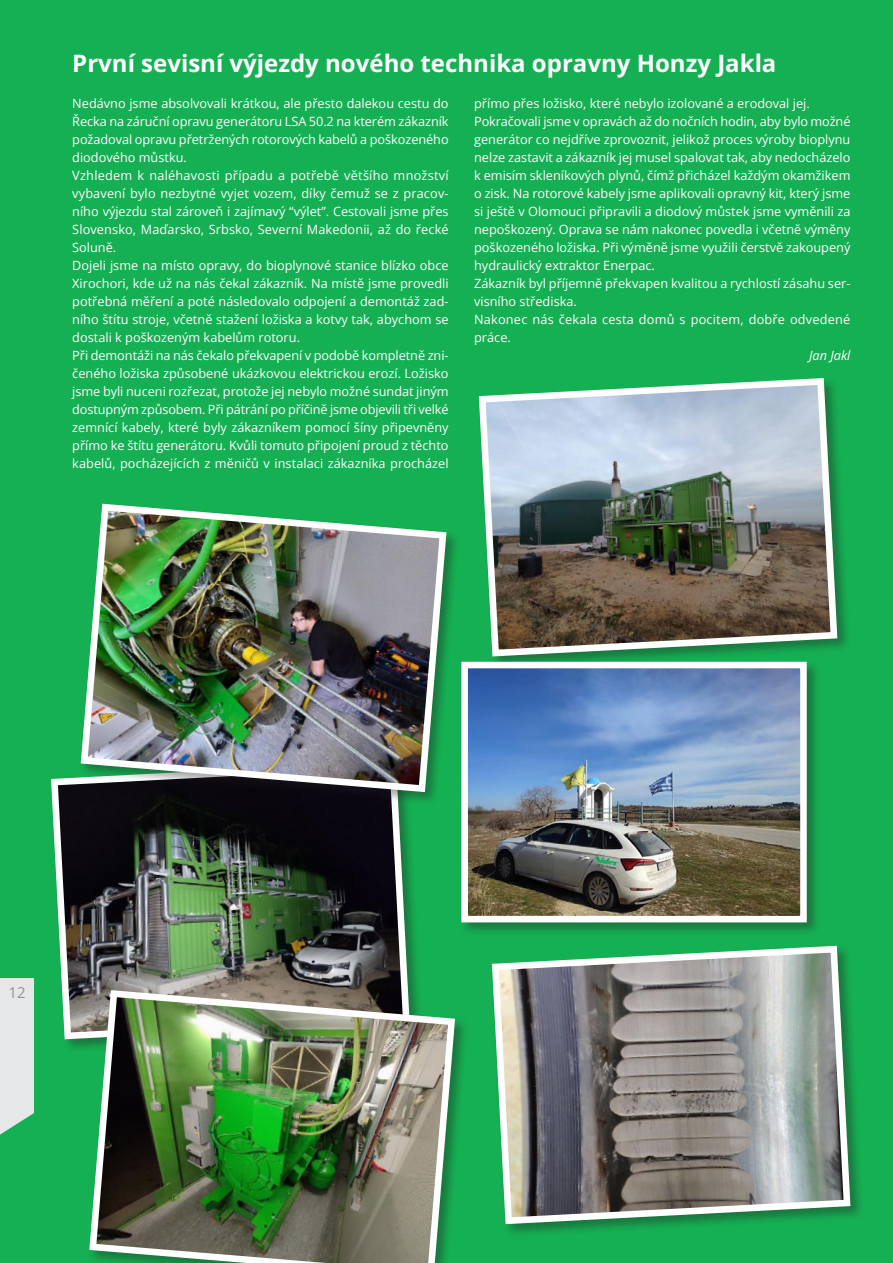
<style>
.page{position:relative;width:893px;height:1263px;background:#15b053}
.page>*{position:absolute;margin:0;border:0;box-sizing:border-box;transform-origin:0 0}
.naspis_pres_sloupce{font:700 24px "Open Sans";color:#fff}
.t1{font:15px "Open Sans";color:#939598}
.blok{font:12.75px/18px "Open Sans";color:#fff;text-align:justify}
.blok-2{font:italic 12.75px "Open Sans";color:#fff}
</style>
<div class="page">
<div style="left:477px;top:376px;width:374px;height:294px;background:#231f20;opacity:.4"></div>
<img style="left:477px;top:376px;width:364px;height:284px">
<div style="left:490px;top:944px;width:374px;height:294px;background:#231f20;opacity:.4"></div>
<svg style="left:490px;top:944px;width:364px;height:283px;background:#849588"></svg>
<div style="left:49px;top:759px;width:375px;height:294px;background:#231f20;opacity:.4"></div>
<img style="left:49px;top:759px;width:364px;height:284px">
<div style="left:79px;top:502px;width:381px;height:304px;background:#231f20;opacity:.4"></div>
<img style="left:77px;top:502px;width:373px;height:294px">
<div style="left:88px;top:988px;width:381px;height:275px;background:#231f20;opacity:.4"></div>
<img style="left:86px;top:986px;width:373px;height:277px">
<div style="left:459px;top:659px;width:362px;height:277px;background:#231f20;opacity:.4"></div>
<img style="left:469px;top:670px;width:330px;height:244px">
<div style="left:461px;top:662px;width:346px;height:260px;border:7px solid #fff"></div>
<svg style="left:0;top:978px;width:34px;height:157px;background:#d7e3de"></svg>
<p class="naspis_pres_sloupce" style="left:72px;top:46px;width:706px">První sevisní výjezdy nového technika opravny Honzy Jakla</p>
<p class="blok" style="left:72px;top:94px;width:378px">Nedávno jsme absolvovali krátkou, ale přesto dalekou cestu do Řecka na záruční opravu generátoru LSA 50.2 na kterém zákazník požadoval opravu přetržených rotorových kabelů a poškozeného diodového můstku.</p>
<p class="blok" style="left:72px;top:166px;width:378px">Vzhledem k naléhavosti případu a potřebě většího množství vybavení bylo nezbytné vyjet vozem, díky čemuž se z pracov&shy;ního výjezdu stal zároveň i zajímavý “výlet”. Cestovali jsme přes Slovensko, Maďarsko, Srbsko, Severní Makedonii, až do řecké Soluně.</p>
<p class="blok" style="left:72px;top:256px;width:378px">Dojeli jsme na místo opravy, do bioplynové stanice blízko obce Xirochori, kde už na nás čekal zákazník. Na místě jsme provedli potřebná měření a poté následovalo odpojení a demontáž zad&shy;ního štítu stroje, včetně stažení ložiska a kotvy tak, abychom se dostali k poškozeným kabelům rotoru.</p>
<p class="blok" style="left:72px;top:346px;width:378px">Při demontáži na nás čekalo překvapení v podobě kompletně zni&shy;čeného ložiska způsobené ukázkovou elektrickou erozí. Ložisko jsme byli nuceni rozřezat, protože jej nebylo možné sundat jiným dostupným způsobem. Při pátrání po příčině jsme objevili tři velké zemnící kabely, které byly zákazníkem pomocí šíny připevněny přímo ke štítu generátoru. Kvůli tomuto připojení proud z těchto kabelů, pocházejících z měničů v instalaci zákazníka procházel</p>
<p class="blok" style="left:474px;top:94px;width:337px">přímo přes ložisko, které nebylo izolované a erodoval jej.</p>
<p class="blok" style="left:474px;top:112px;width:378px">Pokračovali jsme v opravách až do nočních hodin, aby bylo možné generátor co nejdříve zprovoznit, jelikož proces výroby bioplynu nelze zastavit a zákazník jej musel spalovat tak, aby nedocházelo k emisím skleníkových plynů, čímž přicházel každým okamžikem o zisk. Na rotorové kabely jsme aplikovali opravný kit, který jsme si ještě v Olomouci připravili a diodový můstek jsme vyměnili za nepoškozený. Oprava se nám nakonec povedla i včetně výměny poškozeného ložiska. Při výměně jsme využili čerstvě zakoupený hydraulický extraktor Enerpac.</p>
<p class="blok" style="left:474px;top:274px;width:378px">Zákazník byl příjemně překvapen kvalitou a rychlostí zásahu ser&shy;visního střediska.</p>
<p class="blok" style="left:474px;top:310px;width:378px">Nakonec nás čekala cesta domů s pocitem, dobře odvedené práce.</p>
<p class="blok-2" style="left:809px;top:346px;width:43px">Jan Jakl</p>
<p class="t1" style="left:8px;top:983px;width:19px">12</p>
</div>
